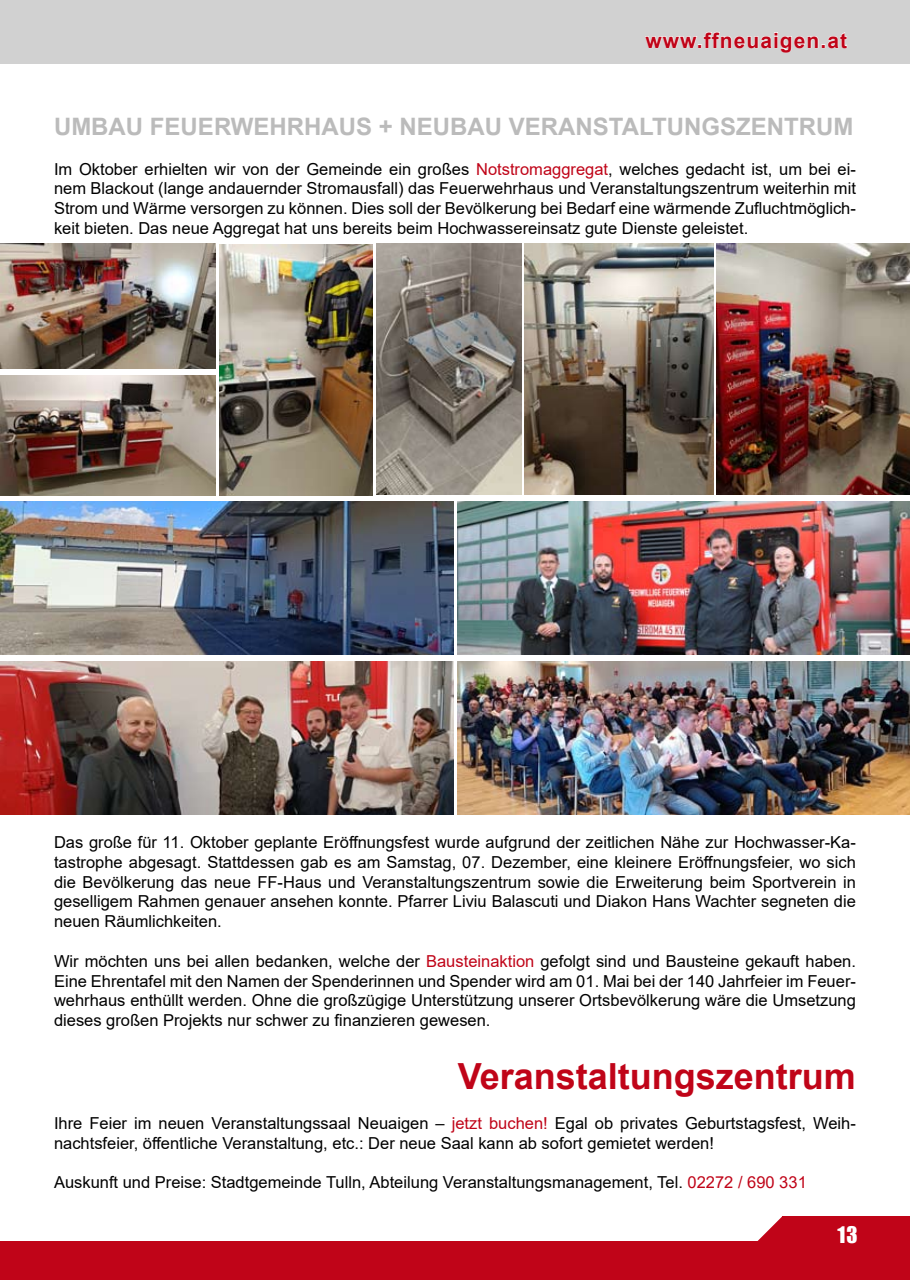
<style>
.page{position:relative;width:910px;height:1280px;background:#fff}
.page>*{position:absolute;margin:0;border:0;box-sizing:border-box;transform-origin:0 0}
.t1{font:700 36px "Arial";color:#c00418}
.t2{font:700 24px "Arial";color:#bbb}
.t3{font:700 21px "Arial";letter-spacing:.05em;color:#c00418}
.t4{font:21px "Impact";color:#fff}
.t5{font:16.5px/19.8px "Arial";color:#000;text-align:justify}
.s1{color:#c00418}
</style>
<div class="page">
<div style="left:0;top:0;width:910px;height:64px;background:#d1d1d1"></div>
<div style="left:782px;top:1216px;width:128px;height:64px;background:#c00418"></div>
<svg style="left:645px;top:32px;width:202px;height:21px"></svg>
<svg style="left:744px;top:1216px;width:38px;height:26px"></svg>
<div style="left:0;top:1242px;width:782px;height:38px;background:#c00418"></div>
<img style="left:0;top:243px;width:215px;height:125px">
<img style="left:0;top:501px;width:454px;height:154px">
<img style="left:376px;top:243px;width:145px;height:252px">
<img style="left:525px;top:243px;width:188px;height:252px">
<img style="left:717px;top:243px;width:193px;height:252px">
<img style="left:458px;top:501px;width:452px;height:154px">
<img style="left:0;top:375px;width:215px;height:120px">
<img style="left:220px;top:244px;width:152px;height:251px">
<img style="left:0;top:661px;width:454px;height:154px">
<img style="left:458px;top:661px;width:452px;height:154px">
<p class="t3" style="left:645px;top:25px;width:203px">www.ffneuaigen.at</p>
<h2 class="t2" style="left:54px;top:110px;width:801px">UMBAU FEUERWEHRHAUS + NEUBAU VERANSTALTUNGSZENTRUM</h2>
<p class="t5" style="left:54px;top:159px;width:803px">Im Oktober erhielten wir von der Gemeinde ein großes <span class="s1">Notstromaggregat</span>, welches gedacht ist, um bei ei&shy;nem Blackout (lange andauernder Stromausfall) das Feuerwehrhaus und Veranstaltungszentrum weiterhin mit Strom und Wärme versorgen zu können. Dies soll der Bevölkerung bei Bedarf eine wärmende Zufluchtmöglich&shy;keit bieten. Das neue Aggregat hat uns bereits beim Hochwassereinsatz gute Dienste geleistet.</p>
<p class="t5" style="left:54px;top:832px;width:803px">Das große für 11. Oktober geplante Eröffnungsfest wurde aufgrund der zeitlichen Nähe zur Hochwasser-Ka&shy;tastrophe abgesagt. Stattdessen gab es am Samstag, 07. Dezember, eine kleinere Eröffnungsfeier, wo sich die Bevölkerung das neue FF-Haus und Veranstaltungszentrum sowie die Erweiterung beim Sportverein in geselligem Rahmen genauer ansehen konnte. Pfarrer Liviu Balascuti und Diakon Hans Wachter segneten die neuen Räumlichkeiten.</p>
<p class="t5" style="left:54px;top:951px;width:803px">Wir möchten uns bei allen bedanken, welche der <span class="s1">Bausteinaktion</span> gefolgt sind und Bausteine gekauft haben.<br>Eine Ehrentafel mit den Namen der Spenderinnen und Spender wird am 01. Mai bei der 140 Jahrfeier im Feuer&shy;wehrhaus enthüllt werden. Ohne die großzügige Unterstützung unserer Ortsbevölkerung wäre die Umsetzung dieses großen Projekts nur schwer zu finanzieren gewesen.</p>
<h1 class="t1" style="left:458px;top:1051px;width:400px">Veranstaltungszentrum</h1>
<p class="t5" style="left:54px;top:1113px;width:803px">Ihre Feier im neuen Veranstaltungssaal Neuaigen – <span class="s1">jetzt buchen!</span> Egal ob privates Geburtstagsfest, Weih&shy;nachtsfeier, öffentliche Veranstaltung, etc.: Der neue Saal kann ab sofort gemietet werden!</p>
<p class="t5" style="left:54px;top:1172px;width:754px">Auskunft und Preise: Stadtgemeinde Tulln, Abteilung Veranstaltungsmanagement, Tel. <span class="s1">02272 / 690 331</span></p>
<p class="t4" style="left:837px;top:1218px;width:22px">13</p>
</div>
